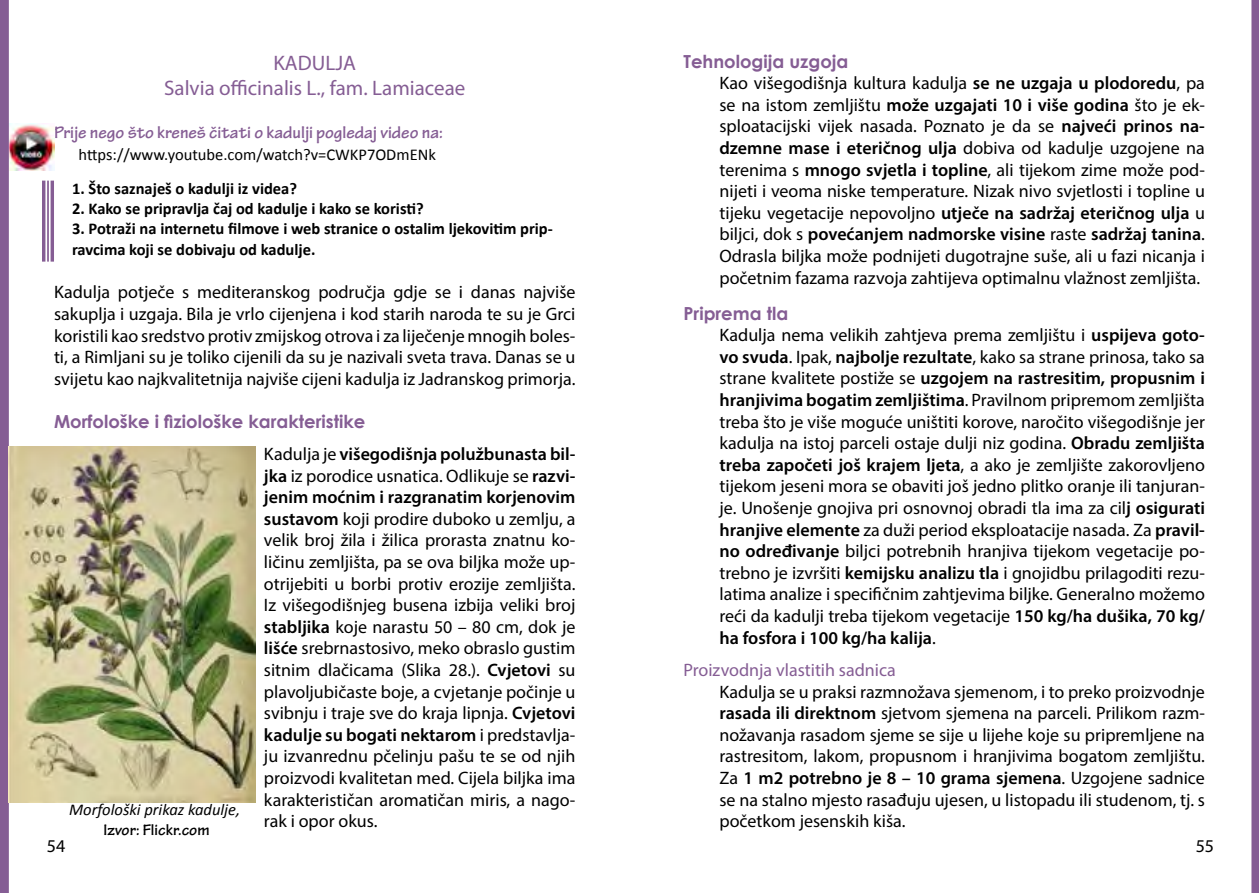
<style>
.page{position:relative;width:1259px;height:893px;background:#fff}
.page>*{position:absolute;margin:0;border:0;box-sizing:border-box;transform-origin:0 0}
.t1{font:21px "Myriad Pro";color:#855d94}
.t2{font:18px/21.6px "Myriad Pro";color:#000;text-align:justify}
.t3{font:700 18px "Century Gothic";color:#855d94}
.t4{font:700 18px "Tekton Pro";color:#855d94}
.t5{font:18px "Myriad Pro";color:#855d94}
.t6{font:700 16.5px/21.6px "Calibri";color:#000}
.t7{font:16.5px "Calibri";color:#000}
.t8{font:italic 16.5px "Calibri";color:#000}
.t9{font:700 16.5px "Tekton Pro";color:#000}
.s1{font-weight:600}
</style>
<div class="page">
<img style="left:9px;top:123px;width:45px;height:48px">
<hr style="left:51px;top:181px;width:3px;height:81px;background:#855d94">
<hr style="left:47px;top:181px;width:2px;height:81px;background:#855d94">
<hr style="left:42px;top:181px;width:3px;height:81px;background:#855d94">
<div style="left:0;top:0;width:9px;height:893px;background:#855d94"></div>
<img style="left:9px;top:446px;width:246px;height:356px">
<div style="left:1251px;top:0;width:8px;height:893px;background:#855d94"></div>
<p class="t1" style="left:273px;top:50px;width:84px">KADULJA</p>
<p class="t1" style="left:164px;top:75px;width:303px">Salvia officinalis L., fam. Lamiaceae</p>
<p class="t4" style="left:54px;top:122px;width:390px">Prije nego što kreneš čitati o kadulji pogledaj video na:</p>
<p class="t7" style="left:79px;top:144px;width:359px">https://www.youtube.com/watch?v=CWKP7ODmENk</p>
<p class="t6" style="left:72px;top:178px;width:226px">1. Što saznaješ o kadulji iz videa?</p>
<p class="t6" style="left:72px;top:197px;width:353px">2. Kako se pripravlja čaj od kadulje i kako se koristi?</p>
<p class="t6" style="left:72px;top:217px;width:482px">3. Potraži na internetu filmove i web stranice o ostalim ljekovitim prip&shy;ravcima koji se dobivaju od kadulje.</p>
<p class="t2" style="left:54px;top:281px;width:523px">Kadulja potječe s mediteranskog područja gdje se i danas najviše sakuplja i uzgaja. Bila je vrlo cijenjena i kod starih naroda te su je Grci koristili kao sredstvo protiv zmijskog otrova i za liječenje mnogih boles&shy;ti, a Rimljani su je toliko cijenili da su je nazivali sveta trava. Danas se u svijetu kao najkvalitetnija najviše cijeni kadulja iz Jadranskog primorja.</p>
<p class="t3" style="left:54px;top:408px;width:313px">Morfološke i fiziološke karakteristike</p>
<p class="t2" style="left:264px;top:443px;width:313px">Kadulja je <span class="s1">višegodišnja polužbunasta bil&shy;jka</span> iz porodice usnatica. Odlikuje se <span class="s1">razvi&shy;jenim moćnim i razgranatim korjenovim sustavom</span> koji prodire duboko u zemlju, a velik broj žila i žilica prorasta znatnu ko&shy;ličinu zemljišta, pa se ova biljka može up&shy;otrijebiti u borbi protiv erozije zemljišta.<br>Iz višegodišnjeg busena izbija veliki broj <span class="s1">stabljika</span> koje narastu 50 – 80 cm, dok je <span class="s1">lišće</span> srebrnastosivo, meko obraslo gustim sitnim dlačicama (Slika 28.). <span class="s1">Cvjetovi</span> su plavoljubičaste boje, a cvjetanje počinje u svibnju i traje sve do kraja lipnja. <span class="s1">Cvjetovi kadulje su bogati nektarom</span> i predstavlja&shy;ju izvanrednu pčelinju pašu te se od njih proizvodi kvalitetan med. Cijela biljka ima karakterističan aromatičan miris, a nago&shy;rak i opor okus.</p>
<p class="t8" style="left:69px;top:798px;width:172px">Morfološki prikaz kadulje,</p>
<p class="t9" style="left:104px;top:820px;width:107px">Izvor: Flickr.com</p>
<p class="t3" style="left:683px;top:47px;width:166px">Tehnologija uzgoja</p>
<p class="t2" style="left:719px;top:72px;width:487px">Kao višegodišnja kultura kadulja <span class="s1">se ne uzgaja u plodoredu</span>, pa se na istom zemljištu <span class="s1">može uzgajati 10 i više godina</span> što je ek&shy;sploatacijski vijek nasada. Poznato je da se <span class="s1">najveći prinos na&shy;dzemne mase i eteričnog ulja</span> dobiva od kadulje uzgojene na terenima s <span class="s1">mnogo svjetla i topline</span>, ali tijekom zime može pod&shy;nijeti i veoma niske temperature. Nizak nivo svjetlosti i topline u tijeku vegetacije nepovoljno <span class="s1">utječe na sadržaj eteričnog ulja</span> u biljci, dok s <span class="s1">povećanjem nadmorske visine</span> raste <span class="s1">sadržaj tanina</span>.<br>Odrasla biljka može podnijeti dugotrajne suše, ali u fazi nicanja i početnim fazama razvoja zahtijeva optimalnu vlažnost zemljišta.</p>
<p class="t3" style="left:683px;top:299px;width:106px">Priprema tla</p>
<p class="t2" style="left:719px;top:324px;width:487px">Kadulja nema velikih zahtjeva prema zemljištu i <span class="s1">uspijeva goto&shy;vo svuda</span>. Ipak, <span class="s1">najbolje rezultate</span>, kako sa strane prinosa, tako sa strane kvalitete postiže se <span class="s1">uzgojem na rastresitim, propusnim i hranjivima bogatim zemljištima</span>. Pravilnom pripremom zemljišta treba što je više moguće uništiti korove, naročito višegodišnje jer kadulja na istoj parceli ostaje dulji niz godina. <span class="s1">Obradu zemljišta treba započeti još krajem ljeta</span>, a ako je zemljište zakorovljeno tijekom jeseni mora se obaviti još jedno plitko oranje ili tanjuran&shy;je. Unošenje gnojiva pri osnovnoj obradi tla ima za cil<span class="s1">j osigurati hranjive elemente</span> za duži period eksploatacije nasada. Za <span class="s1">pravil&shy;no određivanje</span> biljci potrebnih hranjiva tijekom vegetacije po&shy;trebno je izvršiti <span class="s1">kemijsku analizu tla</span> i gnojidbu prilagoditi rezu&shy;latima analize i specifičnim zahtjevima biljke. Generalno možemo reći da kadulji treba tijekom vegetacije <span class="s1">150 kg/ha dušika, 70 kg/ ha fosfora i 100 kg/ha kalija</span>.</p>
<p class="t5" style="left:683px;top:659px;width:214px">Proizvodnja vlastitih sadnica</p>
<p class="t2" style="left:719px;top:680px;width:487px">Kadulja se u praksi razmnožava sjemenom, i to preko proizvodnje <span class="s1">rasada ili direktnom</span> sjetvom sjemena na parceli. Prilikom razm&shy;nožavanja rasadom sjeme se sije u lijehe koje su pripremljene na rastresitom, lakom, propusnom i hranjivima bogatom zemljištu.<br>Za <span class="s1">1 m2 potrebno je 8 – 10 grama sjemena</span>. Uzgojene sadnice se na stalno mjesto rasađuju ujesen, u listopadu ili studenom, tj. s početkom jesenskih kiša.</p>
<p class="t2" style="left:47px;top:835px;width:20px">54</p>
<p class="t2" style="left:1195px;top:835px;width:20px">55</p>
</div>
